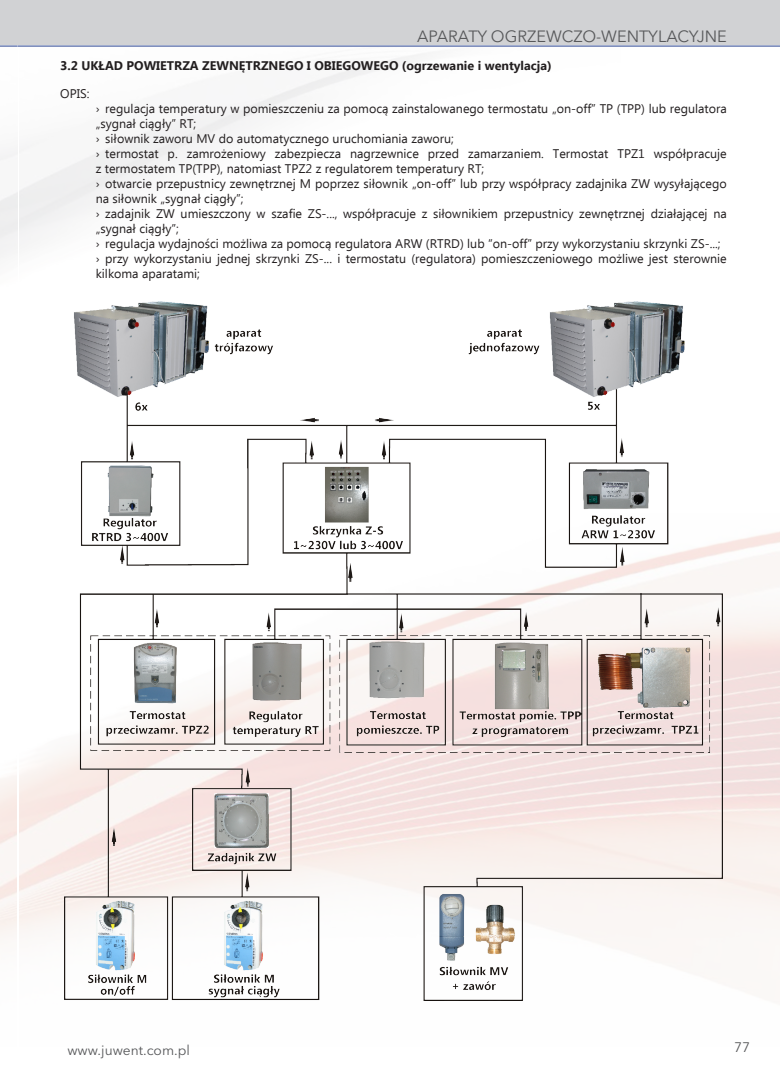
<style>
.page{position:relative;width:780px;height:1088px;background:#fff}
.page>*{position:absolute;margin:0;border:0;box-sizing:border-box;transform-origin:0 0}
.t1{font:16.25px "Avenir Next LT Pro";color:#57585a}
.t2{font:13.75px "Avenir Next LT Pro";color:#57585a}
.t3{font:12.5px/15px "Ebrima";color:#231f20}
.t4{font:700 12.5px "Ebrima";color:#231f20}
</style>
<div class="page">
<img style="left:20px;top:531px;width:760px;height:402px">
<div style="left:18px;top:0;width:762px;height:45px;background:#d1d2d4"></div>
<div style="left:0;top:0;width:18px;height:45px;background:#d1d2d4"></div>
<svg style="left:0;top:46px;width:18px;height:1px"></svg>
<hr style="left:18px;top:46px;width:762px;height:1px;background:#253f8e">
<img style="left:64px;top:301px;width:658px;height:700px">
<h1 class="t1" style="left:417px;top:26px;width:311px">APARATY OGRZEWCZO-WENTYLACYJNE</h1>
<p class="t4" style="left:60px;top:56px;width:493px">3.2 UKŁAD POWIETRZA ZEWNĘTRZNEGO I OBIEGOWEGO (ogrzewanie i wentylacja)</p>
<p class="t3" style="left:60px;top:87px;width:31px">OPIS:</p>
<p class="t3" style="left:96px;top:102px;width:632px">› regulacja temperatury w pomieszczeniu za pomocą zainstalowanego termostatu „on-off” TP (TPP) lub regulatora „sygnał ciągły” RT;<br>› siłownik zaworu MV do automatycznego uruchomiania zaworu;<br>› termostat p. zamrożeniowy zabezpiecza nagrzewnice przed zamarzaniem. Termostat TPZ1 współpracuje z termostatem TP(TPP), natomiast TPZ2 z regulatorem temperatury RT;<br>› otwarcie przepustnicy zewnętrznej M poprzez siłownik „on-off” lub przy współpracy zadajnika ZW wysyłającego na siłownik „sygnał ciągły”;<br>› zadajnik ZW umieszczony w szafie ZS-..., współpracuje z siłownikiem przepustnicy zewnętrznej działającej na „sygnał ciągły”;<br>› regulacja wydajności możliwa za pomocą regulatora ARW (RTRD) lub “on-off” przy wykorzystaniu skrzynki ZS-...; › przy wykorzystaniu jednej skrzynki ZS-... i termostatu (regulatora) pomieszczeniowego możliwe jest sterownie kilkoma aparatami;</p>
<p class="t2" style="left:67px;top:1042px;width:124px">www.juwent.com.pl</p>
<p class="t2" style="left:734px;top:1039px;width:17px">77</p>
</div>
